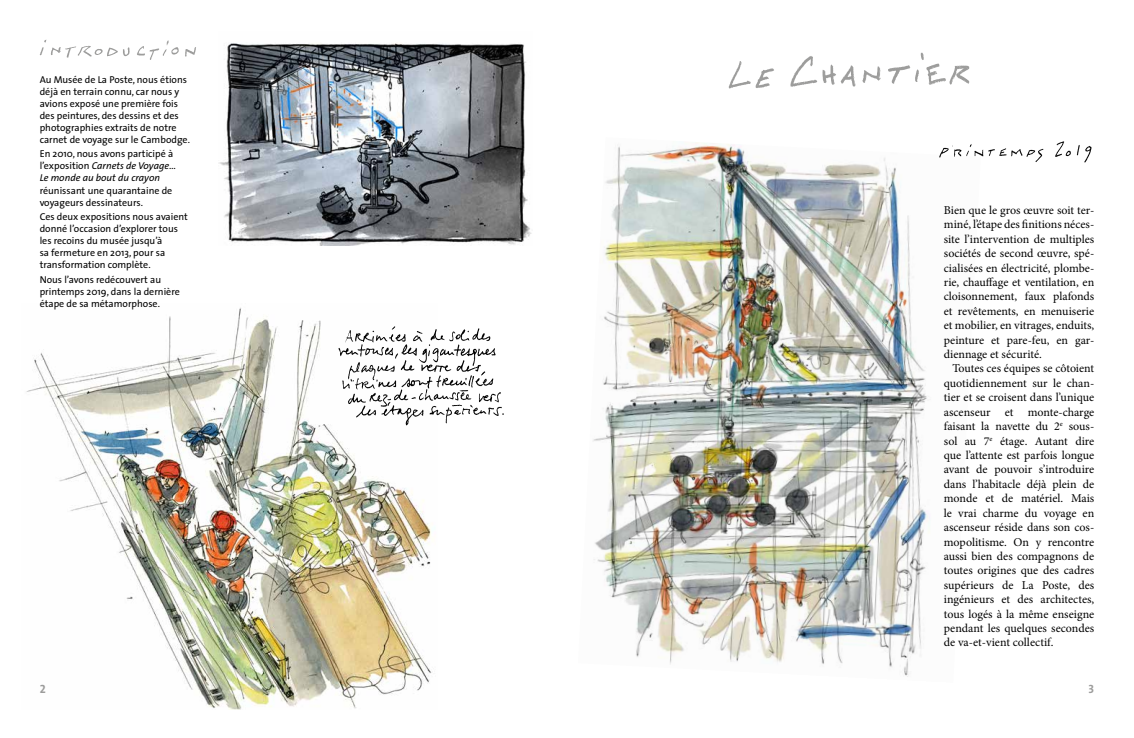
<style>
.page{position:relative;width:1134px;height:738px;background:#fff}
.page>*{position:absolute;margin:0;border:0;box-sizing:border-box;transform-origin:0 0}
.t1{font:12px/14.4px "Minion Pro";color:#000;text-align:justify}
.t2{font:12px "The Sans Bold Caps";color:#9d9d9c}
.t3{font:10px/12px "The Sans";color:#000}
.s1{font-style:italic}
</style>
<div class="page">
<img style="left:26px;top:307px;width:406px;height:402px">
<img style="left:593px;top:142px;width:337px;height:535px">
<img style="left:219px;top:43px;width:313px;height:202px">
<img style="left:334px;top:323px;width:170px;height:103px">
<img style="left:939px;top:141px;width:153px;height:22px">
<img style="left:728px;top:52px;width:242px;height:37px">
<img style="left:40px;top:39px;width:156px;height:21px">
<p class="t3" style="left:40px;top:73px;width:152px">Au Musée de La Poste, nous étions déjà en terrain connu, car nous y avions exposé une première fois des peintures, des dessins et des photographies extraits de notre carnet de voyage sur le Cambodge.</p>
<p class="t3" style="left:40px;top:148px;width:138px">En 2010, nous avons participé à l’exposition <span class="s1">Carnets de Voyage…<br>Le monde au bout du crayon</span></p>
<p class="t3" style="left:40px;top:184px;width:134px">réunissant une quarantaine de voyageurs dessinateurs.</p>
<p class="t3" style="left:40px;top:210px;width:150px">Ces deux expositions nous avaient donné l’occasion d’explorer tous les recoins du musée jusqu’à<br>sa fermeture en 2013, pour sa transformation complète.</p>
<p class="t3" style="left:40px;top:273px;width:142px">Nous l’avons redécouvert au printemps 2019, dans la dernière étape de sa métamorphose.</p>
<p class="t1" style="left:944px;top:203px;width:152px">Bien que le gros œuvre soit ter&shy;miné, l’étape des finitions néces&shy;site l’intervention de multiples sociétés de second œuvre, spé&shy;cialisées en électricité, plombe&shy;rie, chauffage et ventilation, en cloisonnement, faux plafonds et revêtements, en menuiserie et mobilier, en vitrages, enduits, peinture et pare-feu, en gar&shy;diennage et sécurité.</p>
<p class="t1" style="left:944px;top:361px;width:152px;text-indent:9px">Toutes ces équipes se côtoient quotidiennement sur le chan&shy;tier et se croisent dans l’unique ascenseur et monte-charge faisant la navette du 2<sup>e</sup> sous&shy;sol au 7<sup>e</sup> étage. Autant dire que l’attente est parfois longue avant de pouvoir s’introduire dans l’habitacle déjà plein de monde et de matériel. Mais le vrai charme du voyage en ascenseur réside dans son cos&shy;mopolitisme. On y rencontre aussi bien des compagnons de toutes origines que des cadres supérieurs de La Poste, des ingénieurs et des architectes, tous logés à la même enseigne pendant les quelques secondes de va-et-vient collectif.</p>
<p class="t2" style="left:40px;top:678px;width:7px">2</p>
<p class="t2" style="left:1088px;top:678px;width:7px">3</p>
</div>
